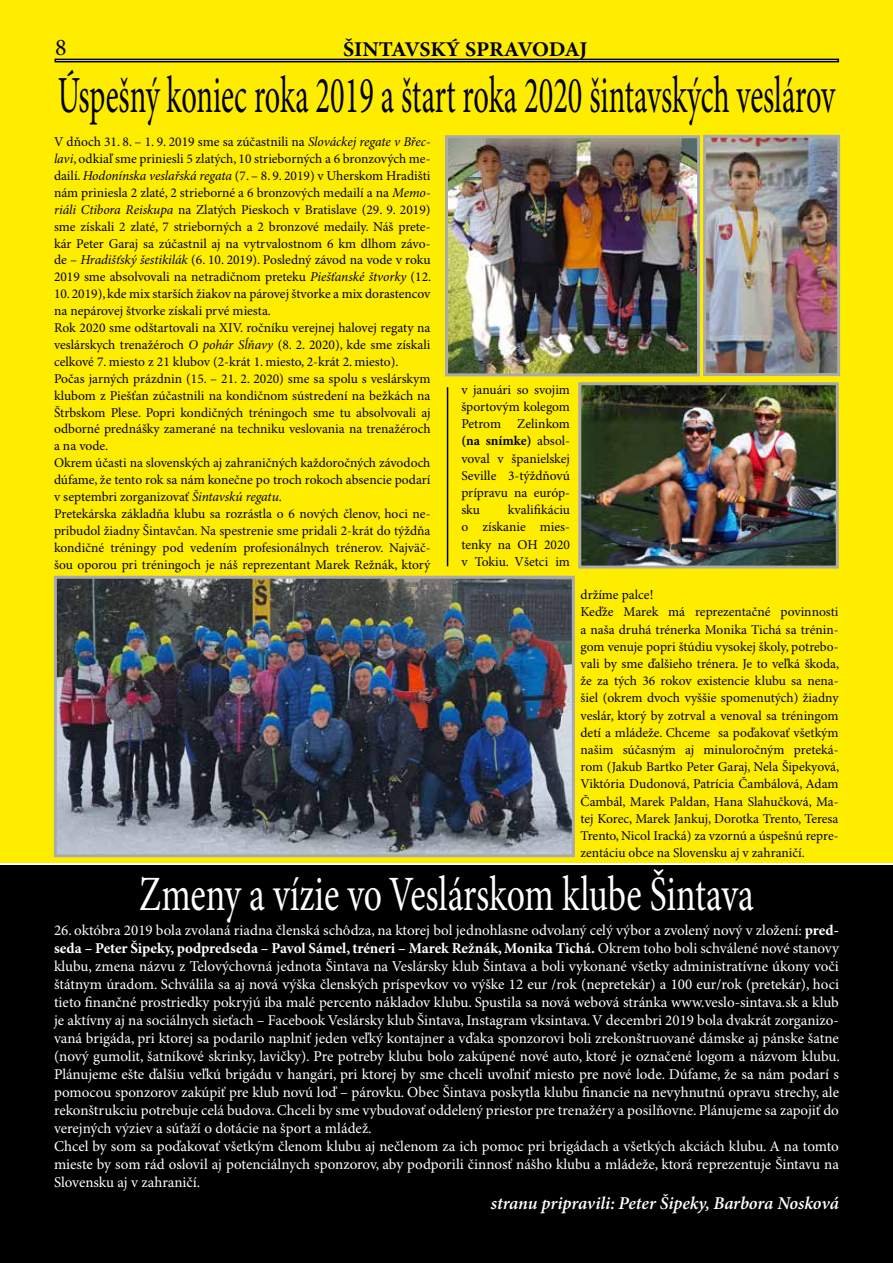
<style>
.page{position:relative;width:893px;height:1263px;background:#fff}
.page>*{position:absolute;margin:0;border:0;box-sizing:border-box;transform-origin:0 0}
.t1{font:52.05px "Minion Pro";letter-spacing:-.005em;color:#000;scale:.58 1}
.t2{font:49.35px "Minion Pro";letter-spacing:-.005em;color:#fff;scale:.73 1}
.t3{font:24px "Minion Pro";color:#000}
.t4{font:700 21px "Minion Pro";letter-spacing:-.015em;color:#000;scale:1.05 1}
.t5{font:italic 600 18px "Minion Pro";letter-spacing:-.01em;color:#fff}
.t6{font:15px/18px "Minion Pro";color:#fff}
.t7{font:13.5px/17.2px "Minion Pro";color:#000;text-align:justify}
.s1{font-style:italic}
.s2{font-weight:700}
</style>
<div class="page">
<div style="left:0;top:0;width:893px;height:862px;background:#ffed00"></div>
<div style="left:0;top:865px;width:893px;height:398px;background:#000"></div>
<img style="left:58px;top:580px;width:513px;height:273px">
<div style="left:54px;top:576px;width:521px;height:281px;border:3px solid #aaa"></div>
<img style="left:707px;top:139px;width:129px;height:233px">
<div style="left:703px;top:135px;width:137px;height:241px;border:3px solid #aaa"></div>
<img style="left:449px;top:139px;width:247px;height:233px">
<div style="left:445px;top:135px;width:255px;height:241px;border:3px solid #aaa"></div>
<hr style="left:447px;top:387px;width:1px;height:179px;background:#000">
<img style="left:582px;top:386px;width:253px;height:178px">
<div style="left:578px;top:382px;width:261px;height:186px;border:3px solid #aaa"></div>
<div style="left:55px;top:59px;width:784px;height:3px;border:2px solid #000"></div>
<h3 class="t3" style="left:55px;top:33px;width:13px">8</h3>
<h3 class="t4" style="left:343px;top:37px;width:234px">ŠINTAVSKÝ SPRAVODAJ</h3>
<h1 class="t1" style="left:58px;top:65px;width:1342px">Úspešný koniec roka 2019 a štart roka 2020 šintavských veslárov</h1>
<p class="t7" style="left:54px;top:134px;width:379px">V dňoch 31. 8. – 1. 9. 2019 sme sa zúčastnili na <span class="s1">Slováckej regate v Břec&shy;lavi</span>, odkiaľ sme priniesli 5 zlatých, 10 strieborných a 6 bronzových me&shy;dailí. <span class="s1">Hodonínska veslařská regata</span> (7. – 8. 9. 2019) v Uherskom Hradišti nám priniesla 2 zlaté, 2 strieborné a 6 bronzových medailí a na <span class="s1">Memo&shy;riáli Ctibora Reiskupa</span> na Zlatých Pieskoch v Bratislave (29. 9. 2019) sme získali 2 zlaté, 7 strieborných a 2 bronzové medaily. Náš prete&shy;kár Peter Garaj sa zúčastnil aj na vytrvalostnom 6 km dlhom závo&shy;de – <span class="s1">Hradišťský šestikilák</span> (6. 10. 2019). Posledný závod na vode v roku 2019 sme absolvovali na netradičnom preteku <span class="s1">Piešťanské štvorky</span> (12.</p>
<p class="t7" style="left:54px;top:286px;width:378px;text-align:left">10. 2019), kde mix starších žiakov na párovej štvorke a mix dorastencov na nepárovej štvorke získali prvé miesta.<br>Rok 2020 sme odštartovali na XIV. ročníku verejnej halovej regaty na veslárskych trenažéroch <span class="s1">O pohár Sĺňavy</span> (8. 2. 2020), kde sme získali celkové 7. miesto z 21 klubov (2-krát 1. miesto, 2-krát 2. miesto).<br>Počas jarných prázdnin (15. – 21. 2. 2020) sme sa spolu s veslárskym klubom z Piešťan zúčastnili na kondičnom sústredení na bežkách na Štrbskom Plese. Popri kondičných tréningoch sme tu absolvovali aj odborné prednášky zamerané na techniku veslovania na trenažéroch a na vode.<br>Okrem účasti na slovenských aj zahraničných každoročných závodoch dúfame, že tento rok sa nám konečne po troch rokoch absencie podarí v septembri zorganizovať <span class="s1">Šintavskú regatu</span>.<br>Pretekárska základňa klubu sa rozrástla o 6 nových členov, hoci ne&shy;pribudol žiadny Šintavčan. Na spestrenie sme pridali 2-krát do týždňa kondičné tréningy pod vedením profesionálnych trénerov. Najväč&shy;šou oporou pri tréningoch je náš reprezentant Marek Režnák, ktorý</p>
<p class="t7" style="left:461px;top:381px;width:110px">v januári so svojim športovým kolegom Petrom Zelinkom <span class="s2">(na snímke)</span> absol&shy;voval v španielskej Seville 3-týždňovú prípravu na európ&shy;sku</p>
<p class="t7" style="left:461px;top:502px;width:110px;text-indent:47px">kvalifikáciu o získanie mies&shy;tenky na OH 2020 v Tokiu. Všetci im</p>
<p class="t7" style="left:580px;top:587px;width:260px;text-align:left">držíme palce!<br>Keďže Marek má reprezentačné povinnosti a naša druhá trénerka Monika Tichá sa trénin&shy;gom venuje popri štúdiu vysokej školy, potrebo&shy;vali by sme ďalšieho trénera. Je to veľká škoda, že za tých 36 rokov existencie klubu sa nena&shy;šiel (okrem dvoch vyššie spomenutých) žiadny veslár, ktorý by zotrval a venoval sa tréningom detí a mládeže. Chceme sa poďakovať všetkým našim súčasným aj minuloročným preteká&shy;rom (Jakub Bartko Peter Garaj, Nela Šipekyová, Viktória Dudonová, Patrícia Čambálová, Adam Čambál, Marek Paldan, Hana Slahučková, Ma&shy;tej Korec, Marek Jankuj, Dorotka Trento, Teresa Trento, Nicol Iracká) za vzornú a úspešnú repre&shy;zentáciu obce na Slovensku aj v zahraničí.</p>
<h2 class="t2" style="left:139px;top:864px;width:843px">Zmeny a vízie vo Veslárskom klube Šintava</h2>
<p class="t6" style="left:54px;top:922px;width:787px">26. októbra 2019 bola zvolaná riadna členská schôdza, na ktorej bol jednohlasne odvolaný celý výbor a zvolený nový v zložení: <span class="s2">pred&shy;seda – Peter Šipeky, podpredseda – Pavol Sámel, tréneri – Marek Režnák, Monika Tichá.</span> Okrem toho boli schválené nové stanovy klubu, zmena názvu z Telovýchovná jednota Šintava na Veslársky klub Šintava a boli vykonané všetky administratívne úkony voči štátnym úradom. Schválila sa aj nová výška členských príspevkov vo výške 12 eur /rok (nepretekár) a 100 eur/rok (pretekár), hoci tieto finančné prostriedky pokryjú iba malé percento nákladov klubu. Spustila sa nová webová stránka www.veslo-sintava.sk a klub je aktívny aj na sociálnych sieťach – Facebook Veslársky klub Šintava, Instagram vksintava. V decembri 2019 bola dvakrát zorganizo&shy;vaná brigáda, pri ktorej sa podarilo naplniť jeden veľký kontajner a vďaka sponzorovi boli zrekonštruované dámske aj pánske šatne (nový gumolit, šatníkové skrinky, lavičky). Pre potreby klubu bolo zakúpené nové auto, ktoré je označené logom a názvom klubu.<br>Plánujeme ešte ďalšiu veľkú brigádu v hangári, pri ktorej by sme chceli uvoľniť miesto pre nové lode. Dúfame, že sa nám podarí s pomocou sponzorov zakúpiť pre klub novú loď – párovku. Obec Šintava poskytla klubu financie na nevyhnutnú opravu strechy, ale rekonštrukciu potrebuje celá budova. Chceli by sme vybudovať oddelený priestor pre trenažéry a posilňovne. Plánujeme sa zapojiť do verejných výziev a súťaží o dotácie na šport a mládež.<br>Chcel by som sa poďakovať všetkým členom klubu aj nečlenom za ich pomoc pri brigádach a všetkých akciách klubu. A na tomto mieste by som rád oslovil aj potenciálnych sponzorov, aby podporili činnosť nášho klubu a mládeže, ktorá reprezentuje Šintavu na Slovensku aj v zahraničí.</p>
<h3 class="t5" style="left:491px;top:1192px;width:350px">stranu pripravili: Peter Šipeky, Barbora Nosková</h3>
</div>
